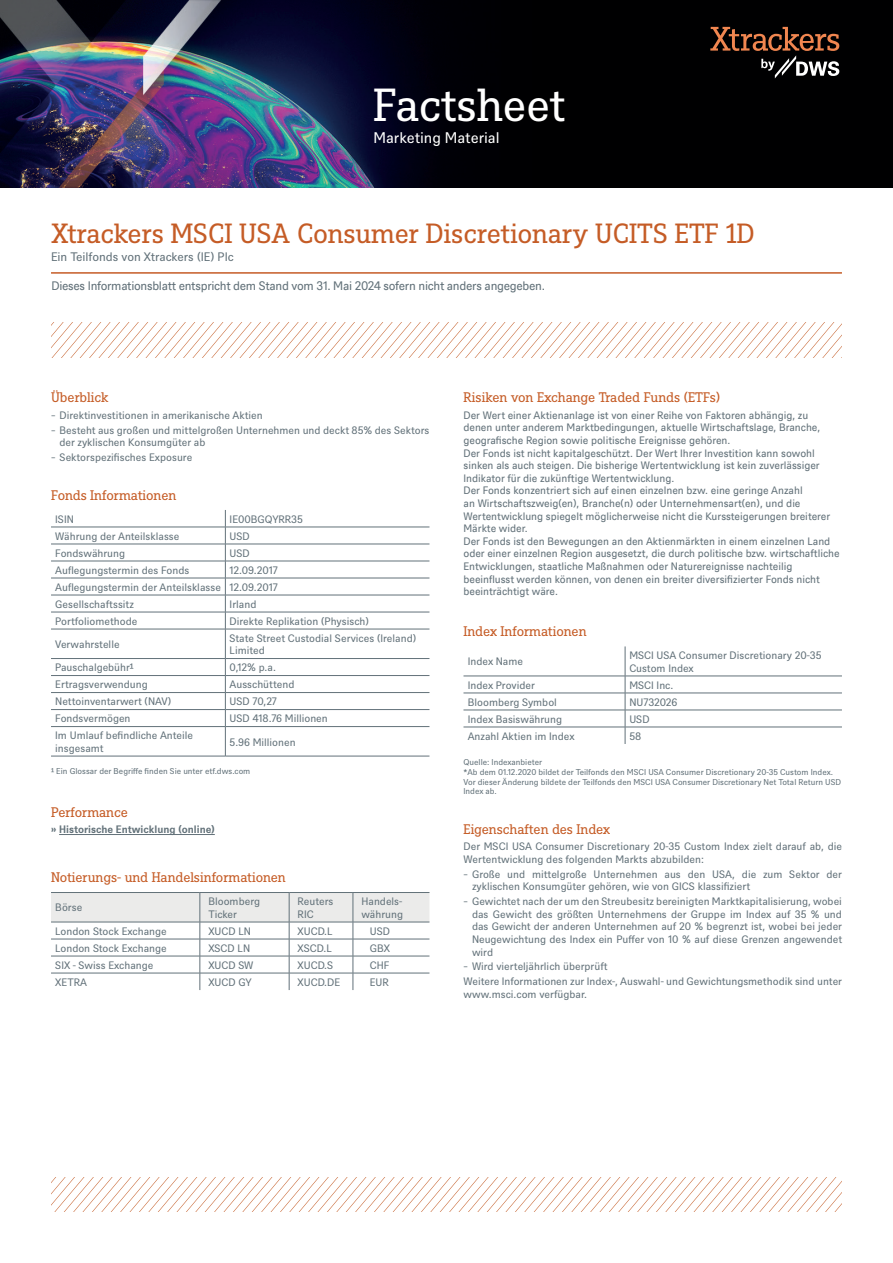
<style>
.page{position:relative;width:893px;height:1263px;background:#fff}
.page>*{position:absolute;margin:0;border:0;box-sizing:border-box;transform-origin:0 0}
.t1{font:45px "DWS Slab";letter-spacing:-.01em;color:#fff}
.t2{font:27px "DWS Slab";color:#c55c26}
.t3{font:15px "DWS Sans";color:#fff}
.t4{font:13.5px "DWS Slab";letter-spacing:-.01em;color:#c55c26}
.t5{font:12px "DWS Sans TT";letter-spacing:-.025em;color:#627179}
.t6{font:12px "DWS Sans";color:#627179}
.t7{font:10.5px/12.6px "DWS Sans";color:#627179}
.t8{font:10.5px/12.6px "DWS Sans TT";letter-spacing:-.005em;color:#627179}
.t9{font:700 10.5px "DWS Sans";color:#627179}
.t10{font:8.25px/9.9px "DWS Sans";color:#627179}
</style>
<div class="page">
<hr style="left:59px;top:834px;width:156px;height:1px;background:#627179">
<hr style="left:51px;top:527px;width:174px;height:1px;background:#627179">
<hr style="left:225px;top:527px;width:204px;height:1px;background:#627179">
<hr style="left:51px;top:544px;width:174px;height:1px;background:#627179">
<hr style="left:225px;top:544px;width:204px;height:1px;background:#627179">
<hr style="left:51px;top:561px;width:174px;height:1px;background:#627179">
<hr style="left:225px;top:561px;width:204px;height:1px;background:#627179">
<hr style="left:51px;top:578px;width:174px;height:1px;background:#627179">
<hr style="left:225px;top:578px;width:204px;height:1px;background:#627179">
<hr style="left:51px;top:595px;width:174px;height:1px;background:#627179">
<hr style="left:225px;top:595px;width:204px;height:1px;background:#627179">
<hr style="left:51px;top:612px;width:174px;height:1px;background:#627179">
<hr style="left:225px;top:612px;width:204px;height:1px;background:#627179">
<hr style="left:51px;top:629px;width:174px;height:1px;background:#627179">
<hr style="left:225px;top:629px;width:204px;height:1px;background:#627179">
<hr style="left:51px;top:658px;width:174px;height:1px;background:#627179">
<hr style="left:225px;top:658px;width:204px;height:1px;background:#627179">
<hr style="left:51px;top:675px;width:174px;height:1px;background:#627179">
<hr style="left:225px;top:675px;width:204px;height:1px;background:#627179">
<hr style="left:51px;top:692px;width:174px;height:1px;background:#627179">
<hr style="left:51px;top:709px;width:174px;height:1px;background:#627179">
<hr style="left:51px;top:726px;width:174px;height:1px;background:#627179">
<hr style="left:51px;top:756px;width:174px;height:1px;background:#627179">
<hr style="left:225px;top:692px;width:204px;height:1px;background:#627179">
<hr style="left:225px;top:709px;width:204px;height:1px;background:#627179">
<hr style="left:225px;top:726px;width:204px;height:1px;background:#627179">
<hr style="left:225px;top:756px;width:204px;height:1px;background:#627179">
<svg style="left:225px;top:510px;width:1px;height:246px"></svg>
<svg style="left:51px;top:892px;width:378px;height:98px"></svg>
<hr style="left:463px;top:676px;width:162px;height:1px;background:#627179">
<hr style="left:625px;top:676px;width:217px;height:1px;background:#627179">
<hr style="left:463px;top:693px;width:162px;height:1px;background:#627179">
<hr style="left:625px;top:693px;width:217px;height:1px;background:#627179">
<hr style="left:463px;top:710px;width:162px;height:1px;background:#627179">
<hr style="left:625px;top:710px;width:217px;height:1px;background:#627179">
<hr style="left:463px;top:727px;width:162px;height:1px;background:#627179">
<hr style="left:625px;top:727px;width:217px;height:1px;background:#627179">
<hr style="left:625px;top:646px;width:1px;height:30px;background:#627179">
<svg style="left:625px;top:676px;width:1px;height:68px"></svg>
<hr style="left:51px;top:272px;width:791px;height:2px;background:#c55c26">
<svg style="left:52px;top:322px;width:790px;height:35px"></svg>
<img style="left:0;top:0;width:893px;height:188px">
<svg style="left:710px;top:27px;width:129px;height:51px;background:#3a2921"></svg>
<svg style="left:51px;top:1177px;width:791px;height:35px"></svg>
<h1 class="t1" style="left:373px;top:74px;width:193px">Factsheet</h1>
<h3 class="t3" style="left:373px;top:127px;width:128px">Marketing Material</h3>
<h2 class="t2" style="left:51px;top:215px;width:705px">Xtrackers MSCI USA Consumer Discretionary UCITS ETF 1D</h2>
<p class="t6" style="left:51px;top:249px;width:184px">Ein Teilfonds von Xtrackers (IE) Plc</p>
<p class="t5" style="left:51px;top:278px;width:495px">Dieses Informationsblatt entspricht dem Stand vom 31. Mai 2024 sofern nicht anders angegeben.</p>
<p class="t4" style="left:51px;top:388px;width:59px">Überblick</p>
<p class="t7" style="left:51px;top:407px;width:380px;line-height:14.7px">̵ Direktinvestitionen in amerikanische Aktien<br>̵ Besteht aus großen und mittelgroßen Unternehmen und deckt 85% des Sektors</p>
<p class="t7" style="left:51px;top:434px;width:156px;line-height:14.7px;text-indent:9px">der zyklischen Konsumgüter ab ̵ Sektorspezifisches Exposure</p>
<p class="t4" style="left:51px;top:486px;width:127px">Fonds Informationen</p>
<p class="t7" style="left:55px;top:512px;width:20px">ISIN</p>
<p class="t7" style="left:230px;top:512px;width:75px">IE00BGQYRR35</p>
<p class="t7" style="left:55px;top:529px;width:126px">Währung der Anteilsklasse</p>
<p class="t7" style="left:230px;top:529px;width:22px">USD</p>
<p class="t7" style="left:55px;top:546px;width:71px">Fondswährung</p>
<p class="t7" style="left:230px;top:546px;width:22px">USD</p>
<p class="t7" style="left:55px;top:563px;width:136px">Auflegungstermin des Fonds</p>
<p class="t7" style="left:55px;top:561px;width:224px;line-height:17px;text-align:justify;text-indent:174px">12.09.2017<br>Auflegungstermin der Anteilsklasse 12.09.2017<br>Gesellschaftssitz</p>
<p class="t7" style="left:230px;top:597px;width:28px">Irland</p>
<p class="t7" style="left:55px;top:614px;width:84px">Portfoliomethode</p>
<p class="t7" style="left:230px;top:614px;width:141px">Direkte Replikation (Physisch)</p>
<p class="t7" style="left:55px;top:637px;width:66px">Verwahrstelle</p>
<p class="t7" style="left:230px;top:631px;width:188px">State Street Custodial Services (Ireland)<br>Limited</p>
<p class="t7" style="left:55px;top:660px;width:80px">Pauschalgebühr¹</p>
<p class="t7" style="left:230px;top:660px;width:48px">0,12% p.a.</p>
<p class="t7" style="left:55px;top:677px;width:94px">Ertragsverwendung</p>
<p class="t7" style="left:230px;top:677px;width:66px">Ausschüttend</p>
<p class="t7" style="left:55px;top:694px;width:117px">Nettoinventarwert (NAV)</p>
<p class="t7" style="left:230px;top:694px;width:49px">USD 70,27</p>
<p class="t7" style="left:55px;top:711px;width:77px">Fondsvermögen</p>
<p class="t7" style="left:230px;top:711px;width:100px">USD 418.76 Millionen</p>
<p class="t7" style="left:55px;top:728px;width:139px">Im Umlauf befindliche Anteile insgesamt</p>
<p class="t7" style="left:230px;top:735px;width:68px">5.96 Millionen</p>
<p class="t10" style="left:51px;top:766px;width:201px">¹ Ein Glossar der Begriffe finden Sie unter etf.dws.com</p>
<p class="t4" style="left:51px;top:803px;width:78px">Performance</p>
<p class="t9" style="left:51px;top:822px;width:165px">» Historische Entwicklung (online)</p>
<p class="t4" style="left:51px;top:868px;width:236px">Notierungs- und Handelsinformationen</p>
<p class="t7" style="left:55px;top:901px;width:29px">Börse</p>
<p class="t7" style="left:208px;top:894px;width:53px">Bloomberg<br>Ticker</p>
<p class="t7" style="left:298px;top:894px;width:37px">Reuters<br>RIC</p>
<p class="t7" style="left:361px;top:894px;width:43px">Handels&shy;währung</p>
<p class="t7" style="left:55px;top:924px;width:113px">London Stock Exchange</p>
<p class="t7" style="left:208px;top:924px;width:44px">XUCD LN</p>
<p class="t7" style="left:298px;top:924px;width:37px">XUCD.L</p>
<p class="t7" style="left:370px;top:924px;width:22px">USD</p>
<p class="t7" style="left:55px;top:941px;width:113px">London Stock Exchange</p>
<p class="t7" style="left:208px;top:941px;width:43px">XSCD LN</p>
<p class="t7" style="left:298px;top:941px;width:36px">XSCD.L</p>
<p class="t7" style="left:370px;top:941px;width:22px">GBX</p>
<p class="t7" style="left:55px;top:958px;width:100px">SIX - Swiss Exchange</p>
<p class="t7" style="left:208px;top:958px;width:47px">XUCD SW</p>
<p class="t7" style="left:298px;top:958px;width:37px">XUCD.S</p>
<p class="t7" style="left:370px;top:958px;width:21px">CHF</p>
<p class="t7" style="left:55px;top:975px;width:33px">XETRA</p>
<p class="t7" style="left:208px;top:975px;width:45px">XUCD GY</p>
<p class="t7" style="left:298px;top:975px;width:44px">XUCD.DE</p>
<p class="t7" style="left:370px;top:975px;width:20px">EUR</p>
<p class="t4" style="left:463px;top:388px;width:258px">Risiken von Exchange Traded Funds (ETFs)</p>
<p class="t8" style="left:463px;top:408px;width:378px">Der Wert einer Aktienanlage ist von einer Reihe von Faktoren abhängig, zu denen unter anderem Marktbedingungen, aktuelle Wirtschaftslage, Branche, geografische Region sowie politische Ereignisse gehören.<br>Der Fonds ist nicht kapitalgeschützt. Der Wert Ihrer Investition kann sowohl sinken als auch steigen. Die bisherige Wertentwicklung ist kein zuverlässiger Indikator für die zukünftige Wertentwicklung.<br>Der Fonds konzentriert sich auf einen einzelnen bzw. eine geringe Anzahl<br>an Wirtschaftszweig(en), Branche(n) oder Unternehmensart(en), und die Wertentwicklung spiegelt möglicherweise nicht die Kurssteigerungen breiterer Märkte wider.<br>Der Fonds ist den Bewegungen an den Aktienmärkten in einem einzelnen Land oder einer einzelnen Region ausgesetzt, die durch politische bzw. wirtschaftliche Entwicklungen, staatliche Maßnahmen oder Naturereignisse nachteilig beeinflusst werden können, von denen ein breiter diversifizierter Fonds nicht beeinträchtigt wäre.</p>
<p class="t4" style="left:463px;top:622px;width:125px">Index Informationen</p>
<p class="t7" style="left:468px;top:655px;width:57px">Index Name</p>
<p class="t7" style="left:629px;top:648px;width:194px">MSCI USA Consumer Discretionary 20-35<br>Custom Index</p>
<p class="t7" style="left:468px;top:678px;width:69px">Index Provider</p>
<p class="t7" style="left:629px;top:678px;width:46px">MSCI Inc.</p>
<p class="t7" style="left:468px;top:695px;width:91px">Bloomberg Symbol</p>
<p class="t7" style="left:629px;top:695px;width:50px">NU732026</p>
<p class="t7" style="left:468px;top:712px;width:96px">Index Basiswährung</p>
<p class="t7" style="left:629px;top:712px;width:22px">USD</p>
<p class="t7" style="left:468px;top:729px;width:108px">Anzahl Aktien im Index</p>
<p class="t7" style="left:629px;top:729px;width:13px">58</p>
<p class="t10" style="left:463px;top:756px;width:379px">Quelle: Indexanbieter<br>*Ab dem 01.12.2020 bildet der Teilfonds den MSCI USA Consumer Discretionary 20-35 Custom Index.<br>Vor dieser Änderung bildete der Teilfonds den MSCI USA Consumer Discretionary Net Total Return USD Index ab.</p>
<p class="t4" style="left:463px;top:819px;width:148px">Eigenschaften des Index</p>
<p class="t7" style="left:463px;top:840px;width:380px">Der MSCI USA Consumer Discretionary 20-35 Custom Index zielt darauf ab, die<br>Wertentwicklung des folgenden Markts abzubilden:</p>
<p class="t7" style="left:472px;top:867px;width:372px;text-indent:-9px">̵ Große und mittelgroße Unternehmen aus den USA, die zum Sektor der zyklischen Konsumgüter gehören, wie von GICS klassifiziert</p>
<p class="t7" style="left:472px;top:894px;width:372px;text-align:justify;text-indent:-9px">̵ Gewichtet nach der um den Streubesitz bereinigten Marktkapitalisierung, wobei das Gewicht des größten Unternehmens der Gruppe im Index auf 35 % und das Gewicht der anderen Unternehmen auf 20 % begrenzt ist, wobei bei jeder Neugewichtung des Index ein Puffer von 10 % auf diese Grenzen angewendet wird</p>
<p class="t7" style="left:463px;top:958px;width:380px;line-height:14.7px">̵ Wird vierteljährlich überprüft<br>Weitere Informationen zur Index-, Auswahl- und Gewichtungsmethodik sind unter</p>
<p class="t7" style="left:463px;top:987px;width:125px">www.msci.com verfügbar.</p>
</div>
